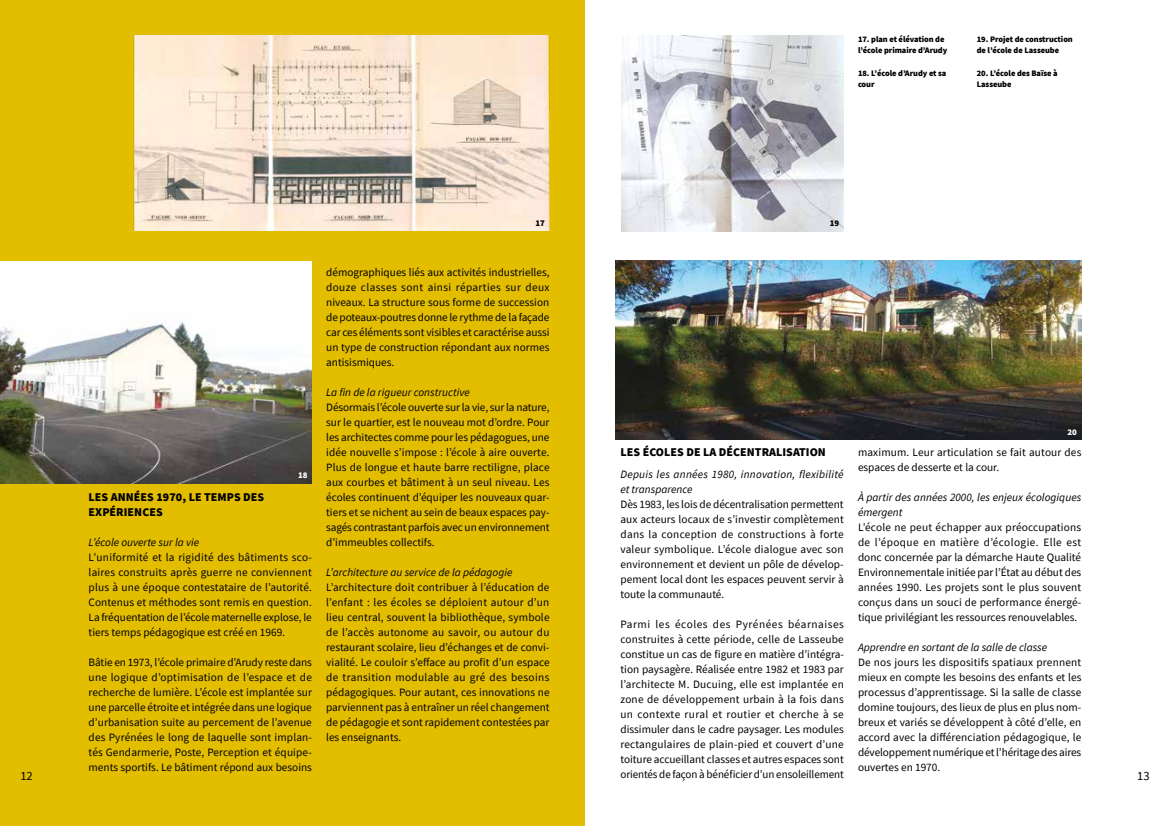
<style>
.page{position:relative;width:1170px;height:826px;background:#fff}
.page>*{position:absolute;margin:0;border:0;box-sizing:border-box;transform-origin:0 0}
.t1{font:12.5px "Source Sans Pro";color:#000}
.t2{font:900 11.88px/15px "Source Sans Pro";letter-spacing:.005em;color:#000}
.t3{font:11.25px/15px "Source Sans Pro";color:#000;text-align:justify}
.t4{font:italic 11.25px/15px "Source Sans Pro";color:#000}
.t5{font:italic 11.25px/15px "Source Sans Pro";letter-spacing:.025em;color:#000}
.t6{font:900 8.75px "Source Sans Pro";color:#000}
.t7{font:900 8.75px "Source Sans Pro";color:#fff}
.t8{font:900 8.38px/11.2px "Source Sans Pro";letter-spacing:-.005em;color:#000}
</style>
<div class="page">
<div style="left:0;top:0;width:585px;height:826px;background:#e3bd00"></div>
<img style="left:0;top:261px;width:312px;height:222px">
<img style="left:134px;top:35px;width:416px;height:195px">
<img style="left:615px;top:260px;width:466px;height:180px">
<img style="left:621px;top:35px;width:222px;height:196px">
<p class="t6" style="left:535px;top:217px;width:11px">17</p>
<p class="t8" style="left:857px;top:33px;width:91px">17. plan et élévation de l’école primaire d’Arudy</p>
<p class="t8" style="left:857px;top:67px;width:90px">18. L’école d’Arudy et sa cour</p>
<p class="t8" style="left:976px;top:33px;width:98px">19. Projet de construction de l’école de Lasseube</p>
<p class="t8" style="left:976px;top:67px;width:82px">20. L’école des Baïse à<br>Lasseube</p>
<p class="t6" style="left:829px;top:217px;width:11px">19</p>
<p class="t3" style="left:326px;top:264px;width:225px">démographiques liés aux activités industrielles, douze classes sont ainsi réparties sur deux niveaux. La structure sous forme de succession de poteaux-poutres donne le rythme de la façade car ces éléments sont visibles et caractérise aussi un type de construction répondant aux normes antisismiques.</p>
<p class="t4" style="left:326px;top:384px;width:145px">La fin de la rigueur constructive</p>
<p class="t3" style="left:326px;top:399px;width:225px">Désormais l’école ouverte sur la vie, sur la nature, sur le quartier, est le nouveau mot d’ordre. Pour les architectes comme pour les pédagogues, une idée nouvelle s’impose : l’école à aire ouverte.<br>Plus de longue et haute barre rectiligne, place aux courbes et bâtiment à un seul niveau. Les écoles continuent d’équiper les nouveaux quar&shy;tiers et se nichent au sein de beaux espaces pay&shy;sagés contrastant parfois avec un environnement d’immeubles collectifs.</p>
<p class="t4" style="left:326px;top:564px;width:188px">L’architecture au service de la pédagogie</p>
<p class="t3" style="left:326px;top:579px;width:225px">L’architecture doit contribuer à l’éducation de l’enfant : les écoles se déploient autour d’un lieu central, souvent la bibliothèque, symbole de l’accès autonome au savoir, ou autour du restaurant scolaire, lieu d’échanges et de convi&shy;vialité. Le couloir s’efface au profit d’un espace de transition modulable au gré des besoins pédagogiques. Pour autant, ces innovations ne parviennent pas à entraîner un réel changement de pédagogie et sont rapidement contestées par les enseignants.</p>
<p class="t7" style="left:1067px;top:426px;width:11px">20</p>
<p class="t2" style="left:620px;top:444px;width:207px">LES ÉCOLES DE LA DÉCENTRALISATION</p>
<p class="t5" style="left:620px;top:467px;width:225px">Depuis les années 1980, innovation, flexibilité et transparence</p>
<p class="t3" style="left:620px;top:497px;width:225px">Dès 1983, les lois de décentralisation permettent aux acteurs locaux de s’investir complètement dans la conception de constructions à forte valeur symbolique. L’école dialogue avec son environnement et devient un pôle de dévelop&shy;pement local dont les espaces peuvent servir à toute la communauté.</p>
<p class="t3" style="left:620px;top:617px;width:225px">Parmi les écoles des Pyrénées béarnaises construites à cette période, celle de Lasseube constitue un cas de figure en matière d’intégra&shy;tion paysagère. Réalisée entre 1982 et 1983 par l’architecte M. Ducuing, elle est implantée en zone de développement urbain à la fois dans un contexte rural et routier et cherche à se dissimuler dans le cadre paysager. Les modules rectangulaires de plain-pied et couvert d’une toiture accueillant classes et autres espaces sont orientés de façon à bénéficier d’un ensoleillement</p>
<p class="t3" style="left:857px;top:444px;width:225px">maximum. Leur articulation se fait autour des espaces de desserte et la cour.</p>
<p class="t4" style="left:857px;top:489px;width:225px">À partir des années 2000, les enjeux écologiques émergent</p>
<p class="t3" style="left:857px;top:519px;width:225px">L’école ne peut échapper aux préoccupations de l’époque en matière d’écologie. Elle est donc concernée par la démarche Haute Qualité Environnementale initiée par l’État au début des années 1990. Les projets sont le plus souvent conçus dans un souci de performance énergé&shy;tique privilégiant les ressources renouvelables.</p>
<p class="t4" style="left:857px;top:639px;width:191px">Apprendre en sortant de la salle de classe</p>
<p class="t3" style="left:857px;top:654px;width:225px">De nos jours les dispositifs spatiaux prennent mieux en compte les besoins des enfants et les processus d’apprentissage. Si la salle de classe domine toujours, des lieux de plus en plus nom&shy;breux et variés se développent à côté d’elle, en accord avec la différenciation pédagogique, le développement numérique et l’héritage des aires ouvertes en 1970.</p>
<p class="t7" style="left:298px;top:469px;width:11px">18</p>
<p class="t2" style="left:89px;top:489px;width:177px">LES ANNÉES 1970, LE TEMPS DES<br>EXPÉRIENCES</p>
<p class="t4" style="left:89px;top:534px;width:112px">L’école ouverte sur la vie</p>
<p class="t3" style="left:89px;top:549px;width:225px">L’uniformité et la rigidité des bâtiments sco&shy;laires construits après guerre ne conviennent plus à une époque contestataire de l’autorité.<br>Contenus et méthodes sont remis en question.<br>La fréquentation de l’école maternelle explose, le tiers temps pédagogique est créé en 1969.</p>
<p class="t3" style="left:89px;top:654px;width:225px">Bâtie en 1973, l’école primaire d’Arudy reste dans une logique d’optimisation de l’espace et de recherche de lumière. L’école est implantée sur une parcelle étroite et intégrée dans une logique d’urbanisation suite au percement de l’avenue des Pyrénées le long de laquelle sont implan&shy;tés Gendarmerie, Poste, Perception et équipe&shy;ments sportifs. Le bâtiment répond aux besoins</p>
<p class="t1" style="left:20px;top:767px;width:14px">12</p>
<p class="t1" style="left:1136px;top:767px;width:14px">13</p>
</div>
